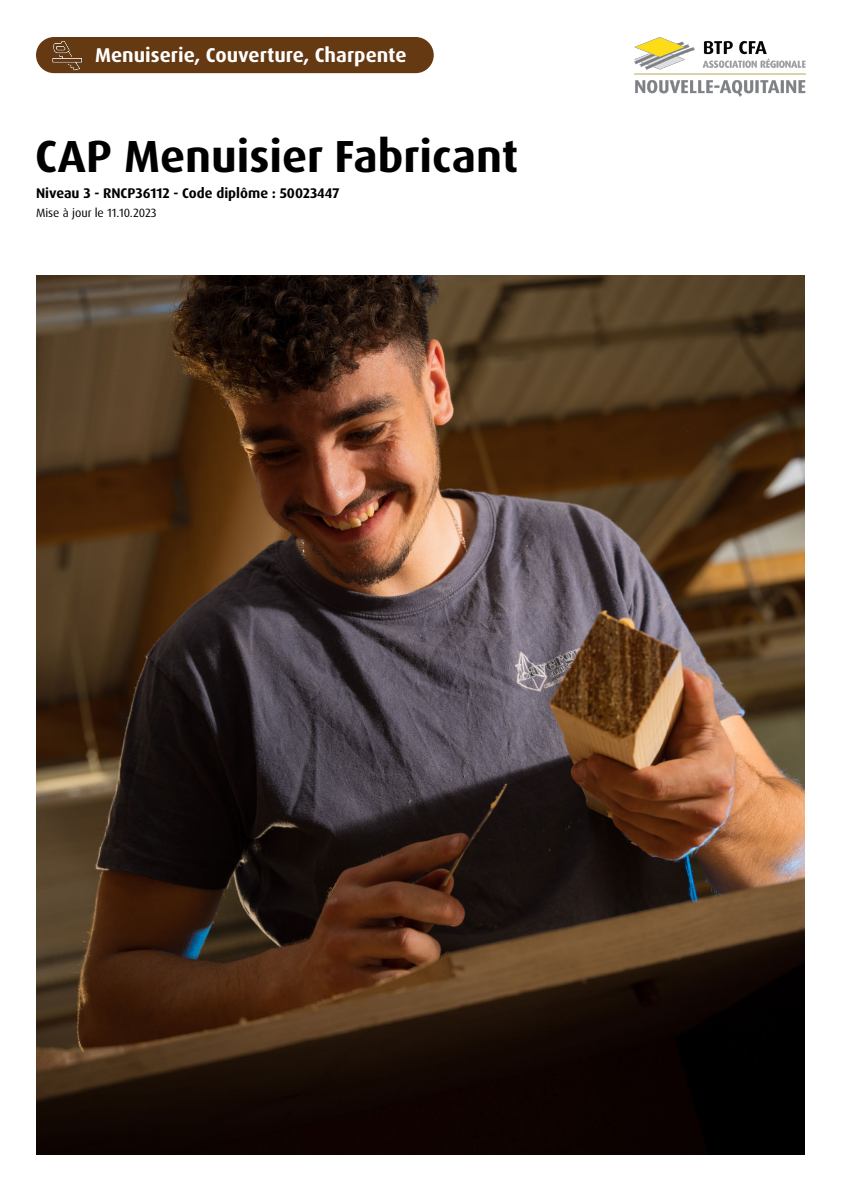
<style>
.page{position:relative;width:842px;height:1191px;background:#fff}
.page>*{position:absolute;margin:0;border:0;box-sizing:border-box;transform-origin:0 0}
.t1{font:700 45px "Dax Pro";color:#000}
.t2{font:700 20px "Dax Pro";color:#fff}
.t3{font:700 14px "Dax Pro";color:#000}
.t4{font:12px "Dax Pro";color:#000}
</style>
<div class="page">
<img style="left:36px;top:275px;width:769px;height:880px">
<img style="left:634px;top:37px;width:172px;height:60px">
<div style="left:36px;top:37px;width:398px;height:36px;background:#653911;border-radius:18px"></div>
<img style="left:47px;top:37px;width:39px;height:37px">
<h2 class="t2" style="left:95px;top:42px;width:313px">Menuiserie, Couverture, Charpente</h2>
<h1 class="t1" style="left:35px;top:128px;width:484px">CAP Menuisier Fabricant</h1>
<p class="t3" style="left:36px;top:184px;width:305px">Niveau 3 - RNCP36112 - Code diplôme : 50023447</p>
<p class="t4" style="left:36px;top:205px;width:122px">Mise à jour le 11.10.2023</p>
</div>
